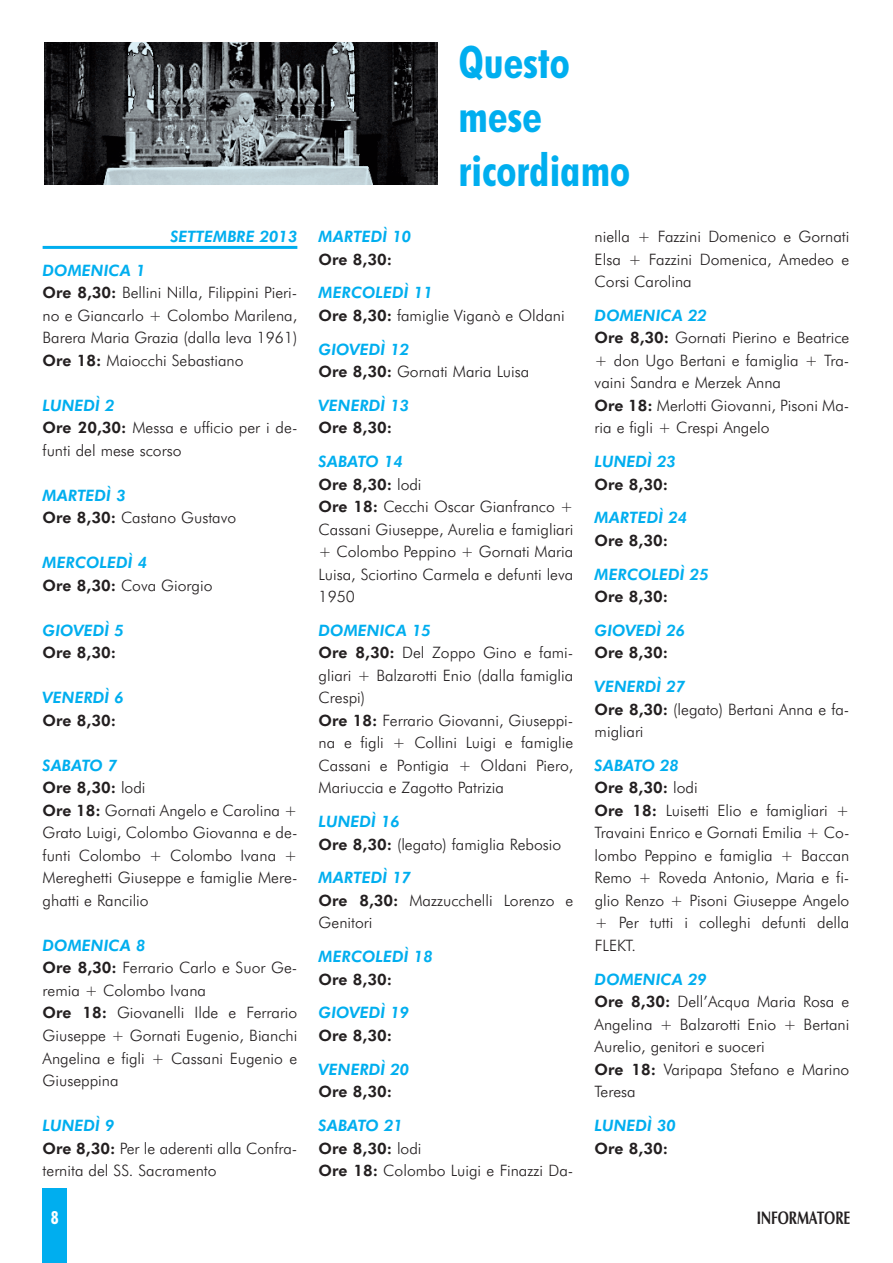
<style>
.page{position:relative;width:893px;height:1263px;background:#fff}
.page>*{position:absolute;margin:0;border:0;box-sizing:border-box;transform-origin:0 0}
.t1{font:700 condensed 45px/54px "Futura BT";color:#00aeef}
.t2{font:700 18.15px "Zapf Humanist 601 BT";color:#231f20;scale:.74 1}
.t3{font:700 condensed 18px "Futura BT";color:#fff}
.t4{font:300 15.75px/22.5px "Futura BT";color:#231f20}
.t5{font:italic 800 15.75px "Futura BT";color:#00aeef}
.t6{font:800 15.75px "Futura BT";color:#231f20}
.s1{font-weight:800;font-style:italic;color:#00aeef}
.s2{font-weight:800}
</style>
<div class="page">
<div style="left:43px;top:1188px;width:24px;height:75px;background:#00aeef"></div>
<img style="left:44px;top:43px;width:394px;height:142px">
<hr style="left:43px;top:246px;width:254px;height:3px;background:#00aeef">
<p class="t5" style="left:170px;top:227px;width:128px">SETTEMBRE 2013</p>
<p class="t4" style="left:43px;top:259px;width:256px"><span class="s1">DOMENICA 1<br></span><span class="s2">Ore 8,30:</span> Bellini Nilla, Filippini Pieri&shy;no e Giancarlo + Colombo Marilena,<br>Barera Maria Grazia (dalla leva 1961)<br><span class="s2">Ore 18:</span> Maiocchi Sebastiano</p>
<p class="t4" style="left:43px;top:394px;width:257px"><span class="s1">LUNEDÌ 2<br></span><span class="s2">Ore 20,30:</span> Messa e ufficio per i de&shy;funti del mese scorso</p>
<p class="t4" style="left:43px;top:484px;width:195px"><span class="s1">MARTEDÌ 3<br></span><span class="s2">Ore 8,30:</span> Castano Gustavo</p>
<p class="t4" style="left:43px;top:551px;width:171px"><span class="s1">MERCOLEDÌ 4<br></span><span class="s2">Ore 8,30:</span> Cova Giorgio</p>
<p class="t5" style="left:43px;top:621px;width:83px">GIOVEDÌ 5</p>
<p class="t6" style="left:43px;top:643px;width:75px">Ore 8,30:</p>
<p class="t5" style="left:43px;top:688px;width:83px">VENERDÌ 6</p>
<p class="t6" style="left:43px;top:711px;width:75px">Ore 8,30:</p>
<p class="t4" style="left:43px;top:754px;width:257px"><span class="s1">SABATO 7<br></span><span class="s2">Ore 8,30:</span> lodi<br><span class="s2">Ore 18:</span> Gornati Angelo e Carolina +<br>Grato Luigi, Colombo Giovanna e de&shy;funti Colombo + Colombo Ivana +<br>Mereghetti Giuseppe e famiglie Mere&shy;ghatti e Rancilio</p>
<p class="t4" style="left:43px;top:934px;width:256px"><span class="s1">DOMENICA 8<br></span><span class="s2">Ore 8,30:</span> Ferrario Carlo e Suor Ge&shy;remia + Colombo Ivana<br><span class="s2">Ore 18:</span> Giovanelli Ilde e Ferrario<br>Giuseppe + Gornati Eugenio, Bianchi<br>Angelina e figli + Cassani Eugenio e<br>Giuseppina</p>
<p class="t4" style="left:43px;top:1114px;width:256px"><span class="s1">LUNEDÌ 9<br></span><span class="s2">Ore 8,30:</span> Per le aderenti alla Confra&shy;ternita del SS. Sacramento</p>
<h1 class="t1" style="left:459px;top:35px;width:173px">Questo mese ricordiamo</h1>
<p class="t5" style="left:319px;top:227px;width:94px">MARTEDÌ 10</p>
<p class="t6" style="left:319px;top:249px;width:75px">Ore 8,30:</p>
<p class="t4" style="left:319px;top:281px;width:248px"><span class="s1">MERCOLEDÌ 11<br></span><span class="s2">Ore 8,30:</span> famiglie Viganò e Oldani</p>
<p class="t4" style="left:319px;top:338px;width:212px"><span class="s1">GIOVEDÌ 12<br></span><span class="s2">Ore 8,30:</span> Gornati Maria Luisa</p>
<p class="t5" style="left:319px;top:396px;width:92px">VENERDÌ 13</p>
<p class="t6" style="left:319px;top:418px;width:75px">Ore 8,30:</p>
<p class="t4" style="left:319px;top:450px;width:256px"><span class="s1">SABATO 14<br></span><span class="s2">Ore 8,30:</span> lodi<br><span class="s2">Ore 18:</span> Cecchi Oscar Gianfranco +<br>Cassani Giuseppe, Aurelia e famigliari + Colombo Peppino + Gornati Maria<br>Luisa, Sciortino Carmela e defunti leva<br>1950</p>
<p class="t4" style="left:319px;top:619px;width:256px"><span class="s1">DOMENICA 15<br></span><span class="s2">Ore 8,30:</span> Del Zoppo Gino e fami&shy;gliari + Balzarotti Enio (dalla famiglia<br>Crespi)<br><span class="s2">Ore 18:</span> Ferrario Giovanni, Giuseppi&shy;na e figli + Collini Luigi e famiglie<br>Cassani e Pontigia + Oldani Piero,<br>Mariuccia e Zagotto Patrizia</p>
<p class="t4" style="left:319px;top:810px;width:244px"><span class="s1">LUNEDÌ 16<br></span><span class="s2">Ore 8,30:</span> (legato) famiglia Rebosio</p>
<p class="t4" style="left:319px;top:866px;width:256px"><span class="s1">MARTEDÌ 17<br></span><span class="s2">Ore 8,30:</span> Mazzucchelli Lorenzo e<br>Genitori</p>
<p class="t5" style="left:319px;top:947px;width:116px">MERCOLEDÌ 18</p>
<p class="t6" style="left:319px;top:969px;width:75px">Ore 8,30:</p>
<p class="t5" style="left:319px;top:1003px;width:92px">GIOVEDÌ 19</p>
<p class="t6" style="left:319px;top:1026px;width:75px">Ore 8,30:</p>
<p class="t5" style="left:319px;top:1059px;width:92px">VENERDÌ 20</p>
<p class="t6" style="left:319px;top:1082px;width:75px">Ore 8,30:</p>
<p class="t4" style="left:319px;top:1114px;width:256px"><span class="s1">SABATO 21<br></span><span class="s2">Ore 8,30:</span> lodi<br><span class="s2">Ore 18:</span> Colombo Luigi e Finazzi Da-</p>
<p class="t4" style="left:595px;top:225px;width:256px;text-align:justify">niella + Fazzini Domenico e Gornati Elsa + Fazzini Domenica, Amedeo e Corsi Carolina</p>
<p class="t4" style="left:595px;top:304px;width:256px"><span class="s1">DOMENICA 22<br></span><span class="s2">Ore 8,30:</span> Gornati Pierino e Beatrice + don Ugo Bertani e famiglia + Tra&shy;vaini Sandra e Merzek Anna<br><span class="s2">Ore 18:</span> Merlotti Giovanni, Pisoni Ma&shy;ria e figli + Crespi Angelo</p>
<p class="t5" style="left:595px;top:452px;width:83px">LUNEDÌ 23</p>
<p class="t6" style="left:595px;top:474px;width:75px">Ore 8,30:</p>
<p class="t5" style="left:595px;top:508px;width:94px">MARTEDÌ 24</p>
<p class="t6" style="left:595px;top:531px;width:75px">Ore 8,30:</p>
<p class="t5" style="left:595px;top:564px;width:116px">MERCOLEDÌ 25</p>
<p class="t6" style="left:595px;top:587px;width:75px">Ore 8,30:</p>
<p class="t5" style="left:595px;top:621px;width:92px">GIOVEDÌ 26</p>
<p class="t6" style="left:595px;top:643px;width:75px">Ore 8,30:</p>
<p class="t4" style="left:595px;top:675px;width:256px"><span class="s1">VENERDÌ 27<br></span><span class="s2">Ore 8,30:</span> (legato) Bertani Anna e fa&shy;migliari</p>
<p class="t4" style="left:595px;top:754px;width:257px"><span class="s1">SABATO 28<br></span><span class="s2">Ore 8,30:</span> lodi<br><span class="s2">Ore 18:</span> Luisetti Elio e famigliari +<br>Travaini Enrico e Gornati Emilia + Co&shy;lombo Peppino e famiglia + Baccan<br>Remo + Roveda Antonio, Maria e fi&shy;glio Renzo + Pisoni Giuseppe Angelo + Per tutti i colleghi defunti della<br>FLEKT.</p>
<p class="t4" style="left:595px;top:968px;width:256px"><span class="s1">DOMENICA 29<br></span><span class="s2">Ore 8,30:</span> Dell’Acqua Maria Rosa e<br>Angelina + Balzarotti Enio + Bertani<br>Aurelio, genitori e suoceri<br><span class="s2">Ore 18:</span> Varipapa Stefano e Marino<br>Teresa</p>
<p class="t5" style="left:595px;top:1116px;width:83px">LUNEDÌ 30</p>
<p class="t6" style="left:595px;top:1138px;width:75px">Ore 8,30:</p>
<p class="t3" style="left:51px;top:1206px;width:9px">8</p>
<p class="t2" style="left:757px;top:1206px;width:128px">INFORMATORE</p>
</div>
